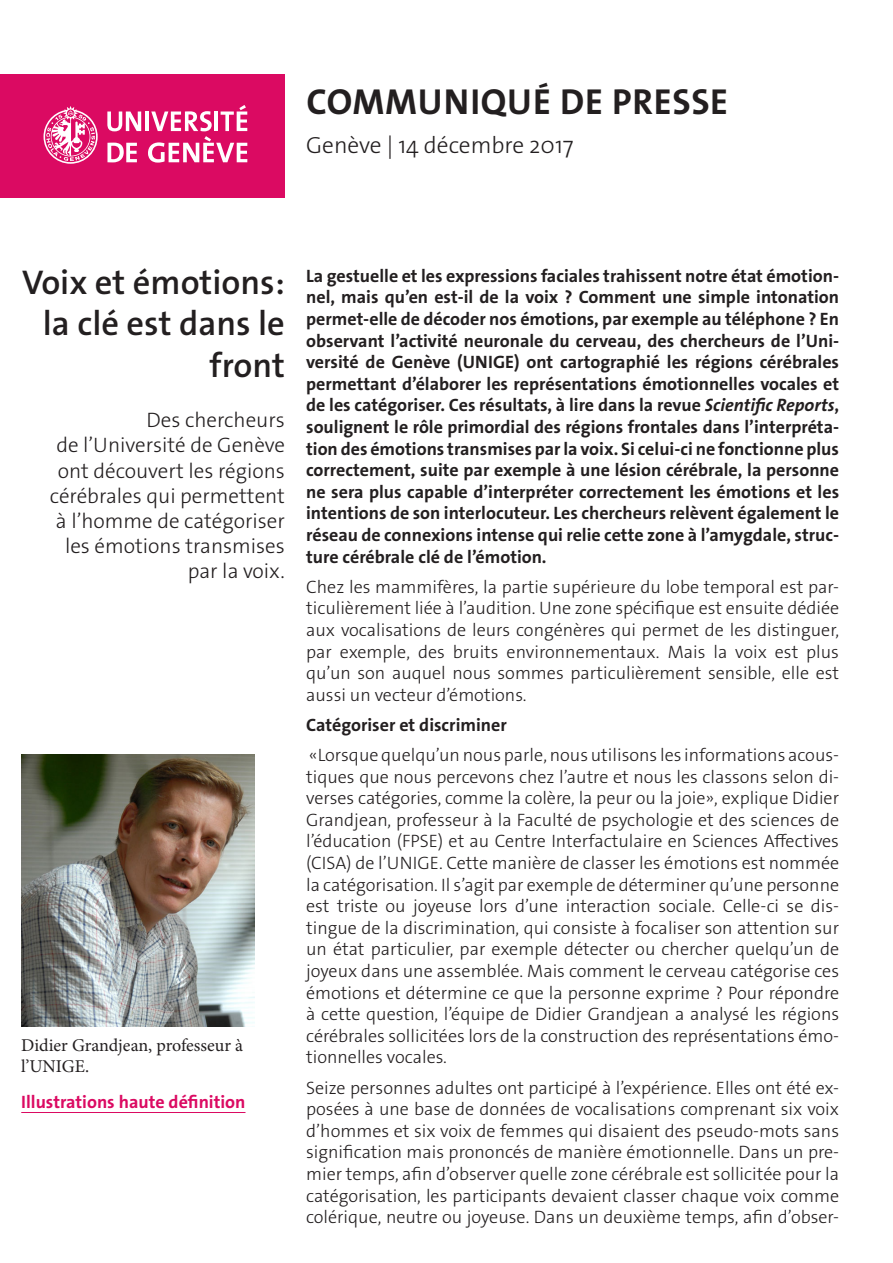
<style>
.page{position:relative;width:893px;height:1263px;background:#fff}
.page>*{position:absolute;margin:0;border:0;box-sizing:border-box;transform-origin:0 0}
._4__texte_courant{font:700 36.3px "The Sans Os F";letter-spacing:.02em;color:#231f20}
._1__grand_titre{font:600 34.5px/41.4px "The Sans Os F";color:#231f20;text-align:right}
._4__texte_courant-2{font:300 23.4px "The Sans Os F";color:#231f20}
._1__grand_titre-2{font:300 21px "The Sans Os F";color:#231f20}
._4__texte_courant-3{font:300 18px/21.6px "The Sans Os F";color:#231f20;text-align:justify}
._4__texte_courant-4{font:700 18px/21.6px "The Sans Os F";color:#231f20;text-align:justify}
.t1{font:18px/21.6px "Minion Pro";color:#231f20}
.t2{font:700 18px "The Sans Os F";color:#db0a62}
.s1{font-style:italic}
</style>
<div class="page">
<div style="left:0;top:74px;width:285px;height:124px;background:#db0a62"></div>
<svg style="left:44px;top:106px;width:54px;height:58px"></svg>
<svg style="left:107px;top:111px;width:34px;height:20px"></svg>
<hr style="left:145px;top:111px;width:4px;height:20px;background:#fff">
<svg style="left:107px;top:143px;width:30px;height:19px"></svg>
<svg style="left:148px;top:105px;width:99px;height:58px"></svg>
<hr style="left:21px;top:1112px;width:224px;height:1px;background:#db0a62">
<img style="left:21px;top:755px;width:234px;height:272px">
<p class="_4__texte_courant" style="left:306px;top:78px;width:423px">COMMUNIQUÉ DE PRESSE</p>
<p class="_4__texte_courant-2" style="left:306px;top:130px;width:269px">Genève | 14 décembre 2017</p>
<p class="_1__grand_titre" style="left:22px;top:262px;width:264px">Voix et émotions: la clé est dans le front</p>
<p class="_1__grand_titre-2" style="left:146px;top:407px;width:140px">Des chercheurs</p>
<p class="_1__grand_titre-2" style="left:56px;top:432px;width:230px">de l’Université de Genève</p>
<p class="_1__grand_titre-2" style="left:58px;top:457px;width:228px">ont découvert les régions</p>
<p class="_1__grand_titre-2" style="left:50px;top:482px;width:236px">cérébrales qui permettent</p>
<p class="_1__grand_titre-2" style="left:56px;top:507px;width:231px">à l’homme de catégoriser</p>
<p class="_1__grand_titre-2" style="left:65px;top:533px;width:221px">les émotions transmises</p>
<p class="_1__grand_titre-2" style="left:188px;top:558px;width:99px">par la voix.</p>
<p class="t1" style="left:21px;top:1034px;width:223px">Didier Grandjean, professeur à l’UNIGE.</p>
<p class="t2" style="left:21px;top:1091px;width:226px">Illustrations haute définition</p>
<p class="_4__texte_courant-4" style="left:306px;top:265px;width:534px">La gestuelle et les expressions faciales trahissent notre état émotion&shy;nel, mais qu’en est-il de la voix ? Comment une simple intonation permet-elle de décoder nos émotions, par exemple au téléphone ? En observant l’activité neuronale du cerveau, des chercheurs de l’Uni&shy;versité de Genève (UNIGE) ont cartographié les régions cérébrales permettant d’élaborer les représentations émotionnelles vocales et de les catégoriser. Ces résultats, à lire dans la revue <span class="s1">Scientific Reports</span>, soulignent le rôle primordial des régions frontales dans l’interpréta&shy;tion des émotions transmises par la voix. Si celui-ci ne fonctionne plus correctement, suite par exemple à une lésion cérébrale, la personne ne sera plus capable d’interpréter correctement les émotions et les intentions de son interlocuteur. Les chercheurs relèvent également le réseau de connexions intense qui relie cette zone à l’amygdale, struc&shy;ture cérébrale clé de l’émotion.</p>
<p class="_4__texte_courant-3" style="left:306px;top:576px;width:534px">Chez les mammifères, la partie supérieure du lobe temporal est par&shy;ticulièrement liée à l’audition. Une zone spécifique est ensuite dédiée aux vocalisations de leurs congénères qui permet de les distinguer, par exemple, des bruits environnementaux. Mais la voix est plus qu’un son auquel nous sommes particulièrement sensible, elle est aussi un vecteur d’émotions.</p>
<p class="_4__texte_courant-4" style="left:306px;top:714px;width:202px">Catégoriser et discriminer</p>
<p class="_4__texte_courant-3" style="left:306px;top:744px;width:534px">«Lorsque quelqu’un nous parle, nous utilisons les informations acous&shy;tiques que nous percevons chez l’autre et nous les classons selon di&shy;verses catégories, comme la colère, la peur ou la joie», explique Didier Grandjean, professeur à la Faculté de psychologie et des sciences de l’éducation (FPSE) et au Centre Interfactulaire en Sciences Affectives (CISA) de l’UNIGE. Cette manière de classer les émotions est nommée la catégorisation. Il s’agit par exemple de déterminer qu’une personne est triste ou joyeuse lors d’une interaction sociale. Celle-ci se dis&shy;tingue de la discrimination, qui consiste à focaliser son attention sur un état particulier, par exemple détecter ou chercher quelqu’un de joyeux dans une assemblée. Mais comment le cerveau catégorise ces émotions et détermine ce que la personne exprime ? Pour répondre à cette question, l’équipe de Didier Grandjean a analysé les régions cérébrales sollicitées lors de la construction des représentations émo&shy;tionnelles vocales.</p>
<p class="_4__texte_courant-3" style="left:306px;top:1077px;width:534px">Seize personnes adultes ont participé à l’expérience. Elles ont été ex&shy;posées à une base de données de vocalisations comprenant six voix d’hommes et six voix de femmes qui disaient des pseudo-mots sans signification mais prononcés de manière émotionnelle. Dans un pre&shy;mier temps, afin d’observer quelle zone cérébrale est sollicitée pour la catégorisation, les participants devaient classer chaque voix comme colérique, neutre ou joyeuse. Dans un deuxième temps, afin d’obser-</p>
</div>
